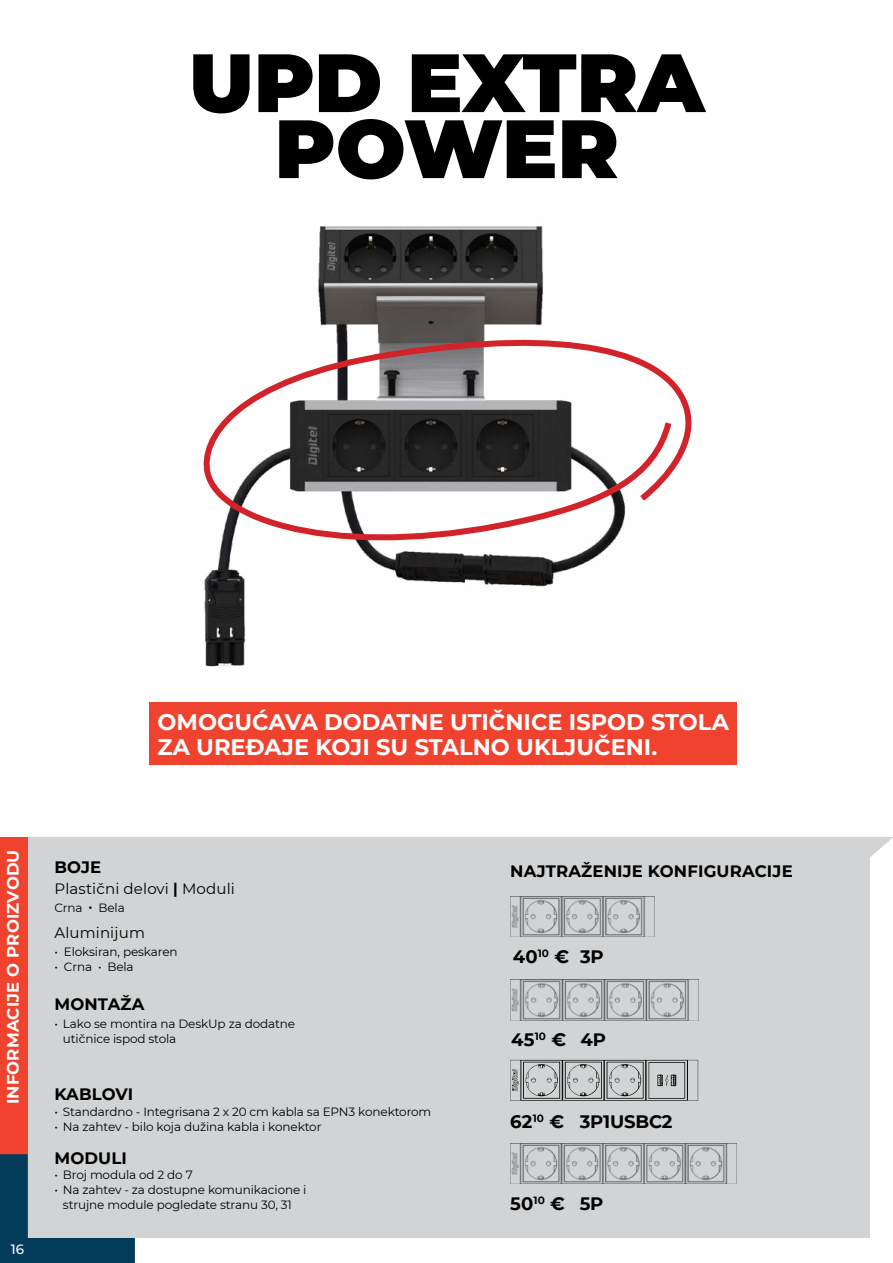
<style>
.page{position:relative;width:893px;height:1263px;background:#fff}
.page>*{position:absolute;margin:0;border:0;box-sizing:border-box;transform-origin:0 0}
.t1{font:900 82.5px/66px "Montserrat";letter-spacing:-.005em;color:#000;text-align:center}
.t2{font:700 22.5px/25.5px "Montserrat";color:#fff}
.t3{font:700 18px "Montserrat";letter-spacing:-.01em;color:#000}
.t4{font:700 16.5px "Montserrat";letter-spacing:.01em;color:#000}
.t5{font:700 16.5px "Montserrat";letter-spacing:.01em;color:#fff}
.t6{font:15px "Montserrat";letter-spacing:.01em;color:#000}
.t7{font:500 13.5px "Montserrat";color:#fff}
.t8{font:12px/15px "Montserrat";letter-spacing:-.01em;color:#000;text-align:center}
.t9{font:700 10.5px "Montserrat";color:#000}
.s1{font-weight:700}
.s2{font-family:"Roboto"}
.s3{font-size:18px}
</style>
<div class="page">
<div style="left:28px;top:837px;width:864px;height:401px;background:#d1d3d4"></div>
<div style="left:0;top:837px;width:28px;height:317px;background:#ef422f"></div>
<svg style="left:0;top:1154px;width:135px;height:109px;background:#7f96a2"></svg>
<img style="left:204px;top:226px;width:369px;height:441px">
<img style="left:511px;top:1143px;width:225px;height:40px">
<img style="left:510px;top:897px;width:144px;height:40px">
<img style="left:510px;top:979px;width:188px;height:41px">
<svg style="left:510px;top:1060px;width:188px;height:41px;background:#acaeaf"></svg>
<div style="left:149px;top:702px;width:587px;height:63px;background:#ef422f"></div>
<svg style="left:203px;top:320px;width:489px;height:248px"></svg>
<h1 class="t1" style="left:189px;top:45px;width:517px">UPD EXTRA<br>POWER</h1>
<h2 class="t2" style="left:158px;top:708px;width:573px">OMOGUĆAVA DODATNE UTIČNICE ISPOD STOLA<br>ZA UREĐAJE KOJI SU STALNO UKLJUČENI.</h2>
<h3 class="t5" style="left:1px;top:1104px;width:256px;rotate:-90deg">INFORMACIJE O PROIZVODU</h3>
<p class="t7" style="left:11px;top:1240px;width:15px">16</p>
<h3 class="t4" style="left:54px;top:855px;width:48px">BOJE</h3>
<h3 class="t4" style="left:510px;top:859px;width:284px">NAJTRAŽENIJE KONFIGURACIJE</h3>
<p class="t6" style="left:54px;top:878px;width:182px">Plastični delovi <span class="s1">|</span> Moduli</p>
<p class="t6" style="left:54px;top:922px;width:92px">Aluminijum</p>
<p class="t8" style="left:54px;top:899px;width:72px">Crna <span class="s2">•</span> Bela</p>
<p class="t8" style="left:54px;top:944px;width:125px">• Eloksiran, peskaren</p>
<p class="t8" style="left:54px;top:959px;width:81px">• Crna • Bela</p>
<h3 class="t3" style="left:513px;top:944px;width:92px">40<sup>10</sup> € 3P</h3>
<h3 class="t4" style="left:54px;top:992px;width:91px">MONTAŽA</h3>
<p class="t8" style="left:63px;top:1016px;width:234px;text-align:left;text-indent:-9px">• Lako se montira na DeskUp za dodatne utičnice ispod stola</p>
<h3 class="t4" style="left:54px;top:1082px;width:80px">KABLOVI</h3>
<p class="t8" style="left:54px;top:1103px;width:378px">• Standardno - Integrisana 2 x 20 cm kabla sa EPN3 konektorom</p>
<p class="t8" style="left:54px;top:1118px;width:269px">• Na zahtev - bilo koja dužina kabla i konektor</p>
<h3 class="t4" style="left:54px;top:1146px;width:74px">MODULI</h3>
<p class="t8" style="left:54px;top:1167px;width:140px">• Broj modula od 2 do 7</p>
<p class="t8" style="left:54px;top:1182px;width:254px">• Na zahtev - za dostupne komunikacione i strujne module pogledate stranu 30, 31</p>
<h3 class="t3" style="left:511px;top:1026px;width:96px">45<sup>10</sup> € 4P</h3>
<p class="t9" style="left:533px;top:1110px;width:33px">10 <span class="s3">€</span></p>
<h3 class="t3" style="left:510px;top:1108px;width:24px">62</h3>
<h3 class="t3" style="left:580px;top:1108px;width:94px">3P1USBC2</h3>
<h3 class="t3" style="left:510px;top:1190px;width:95px">50<sup>10</sup> € 5P</h3>
</div>
